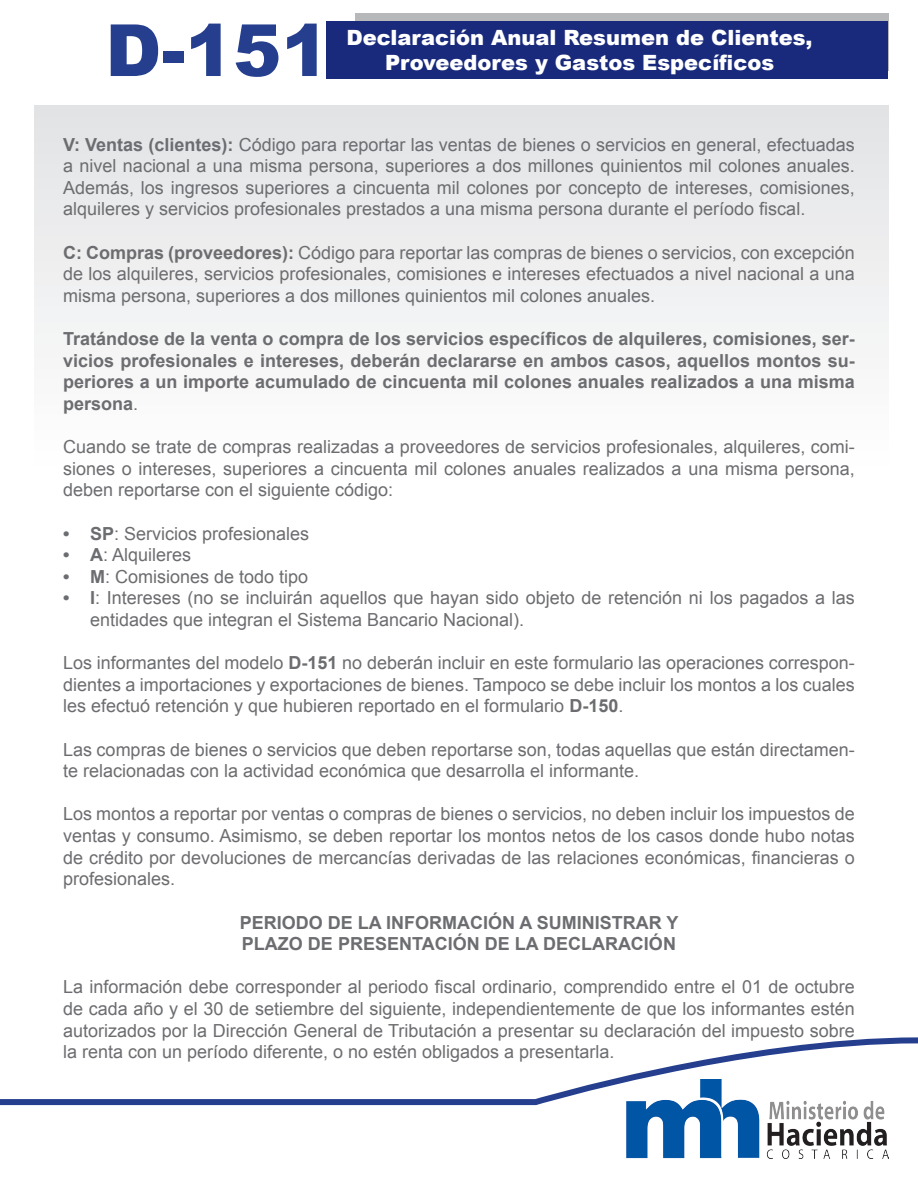
<style>
.page{position:relative;width:918px;height:1191px;background:#fff}
.page>*{position:absolute;margin:0;border:0;box-sizing:border-box;transform-origin:0 0}
.t1{font:900 72px "Arial";color:#253f8e}
.t2{font:900 21px "Arial";color:#fff}
.t3{font:18px/21.6px "Arial";color:#6c6d70;text-align:justify}
.t4{font:700 18px/21.6px "Arial";color:#6c6d70;text-align:justify}
.s1{font-weight:700}
.s2{font-weight:400}
</style>
<div class="page">
<div style="left:355px;top:13px;width:533px;height:58px;background:#b7b8b9"></div>
<div style="left:34px;top:106px;width:854px;height:916px;background:linear-gradient(to bottom,#ecedee,#fff)"></div>
<div style="left:326px;top:21px;width:562px;height:58px;background:#192a7c"></div>
<svg style="left:0;top:1037px;width:918px;height:69px"></svg>
<img style="left:625px;top:1079px;width:263px;height:79px">
<p class="t1" style="left:105px;top:-2px;width:226px">D-151</p>
<p class="t2" style="left:347px;top:22px;width:468px">Declaración Anual Resumen de Clientes,</p>
<p class="t2" style="left:385px;top:48px;width:391px">Proveedores y Gastos Específicos</p>
<p class="t3" style="left:63px;top:134px;width:793px"><span class="s1">V: Ventas (clientes):</span> Código para reportar las ventas de bienes o servicios en general, efectuadas a nivel nacional a una misma persona, superiores a dos millones quinientos mil colones anuales.<br>Además, los ingresos superiores a cincuenta mil colones por concepto de intereses, comisiones, alquileres y servicios profesionales prestados a una misma persona durante el período fiscal.</p>
<p class="t3" style="left:63px;top:242px;width:793px"><span class="s1">C: Compras (proveedores):</span> Código para reportar las compras de bienes o servicios, con excepción de los alquileres, servicios profesionales, comisiones e intereses efectuados a nivel nacional a una misma persona, superiores a dos millones quinientos mil colones anuales.</p>
<p class="t4" style="left:63px;top:328px;width:793px">Tratándose de la venta o compra de los servicios específicos de alquileres, comisiones, ser&shy;vicios profesionales e intereses, deberán declararse en ambos casos, aquellos montos su&shy;periores a un importe acumulado de cincuenta mil colones anuales realizados a una misma persona<span class="s2">.</span></p>
<p class="t3" style="left:63px;top:436px;width:793px">Cuando se trate de compras realizadas a proveedores de servicios profesionales, alquileres, comi&shy;siones o intereses, superiores a cincuenta mil colones anuales realizados a una misma persona, deben reportarse con el siguiente código:</p>
<p class="t3" style="left:63px;top:522px;width:248px"><span class="s1">• SP</span>: Servicios profesionales</p>
<p class="t3" style="left:63px;top:544px;width:130px"><span class="s1">• A</span>: Alquileres</p>
<p class="t3" style="left:63px;top:566px;width:247px"><span class="s1">• M</span>: Comisiones de todo tipo</p>
<p class="t3" style="left:90px;top:587px;width:766px;text-indent:-27px"><span class="s1">• I</span>: Intereses (no se incluirán aquellos que hayan sido objeto de retención ni los pagados a las entidades que integran el Sistema Bancario Nacional).</p>
<p class="t3" style="left:63px;top:652px;width:793px">Los informantes del modelo <span class="s1">D-151</span> no deberán incluir en este formulario las operaciones correspon&shy;dientes a importaciones y exportaciones de bienes. Tampoco se debe incluir los montos a los cuales les efectuó retención y que hubieren reportado en el formulario <span class="s1">D-150</span>.</p>
<p class="t3" style="left:63px;top:738px;width:793px">Las compras de bienes o servicios que deben reportarse son, todas aquellas que están directamen&shy;te relacionadas con la actividad económica que desarrolla el informante.</p>
<p class="t3" style="left:63px;top:803px;width:793px">Los montos a reportar por ventas o compras de bienes o servicios, no deben incluir los impuestos de ventas y consumo. Asimismo, se deben reportar los montos netos de los casos donde hubo notas de crédito por devoluciones de mercancías derivadas de las relaciones económicas, financieras o profesionales.</p>
<p class="t4" style="left:240px;top:912px;width:440px">PERIODO DE LA INFORMACIÓN A SUMINISTRAR Y</p>
<p class="t4" style="left:242px;top:933px;width:436px">PLAZO DE PRESENTACIÓN DE LA DECLARACIÓN</p>
<p class="t3" style="left:63px;top:976px;width:793px">La información debe corresponder al periodo fiscal ordinario, comprendido entre el 01 de octubre de cada año y el 30 de setiembre del siguiente, independientemente de que los informantes estén autorizados por la Dirección General de Tributación a presentar su declaración del impuesto sobre la renta con un período diferente, o no estén obligados a presentarla.</p>
</div>
